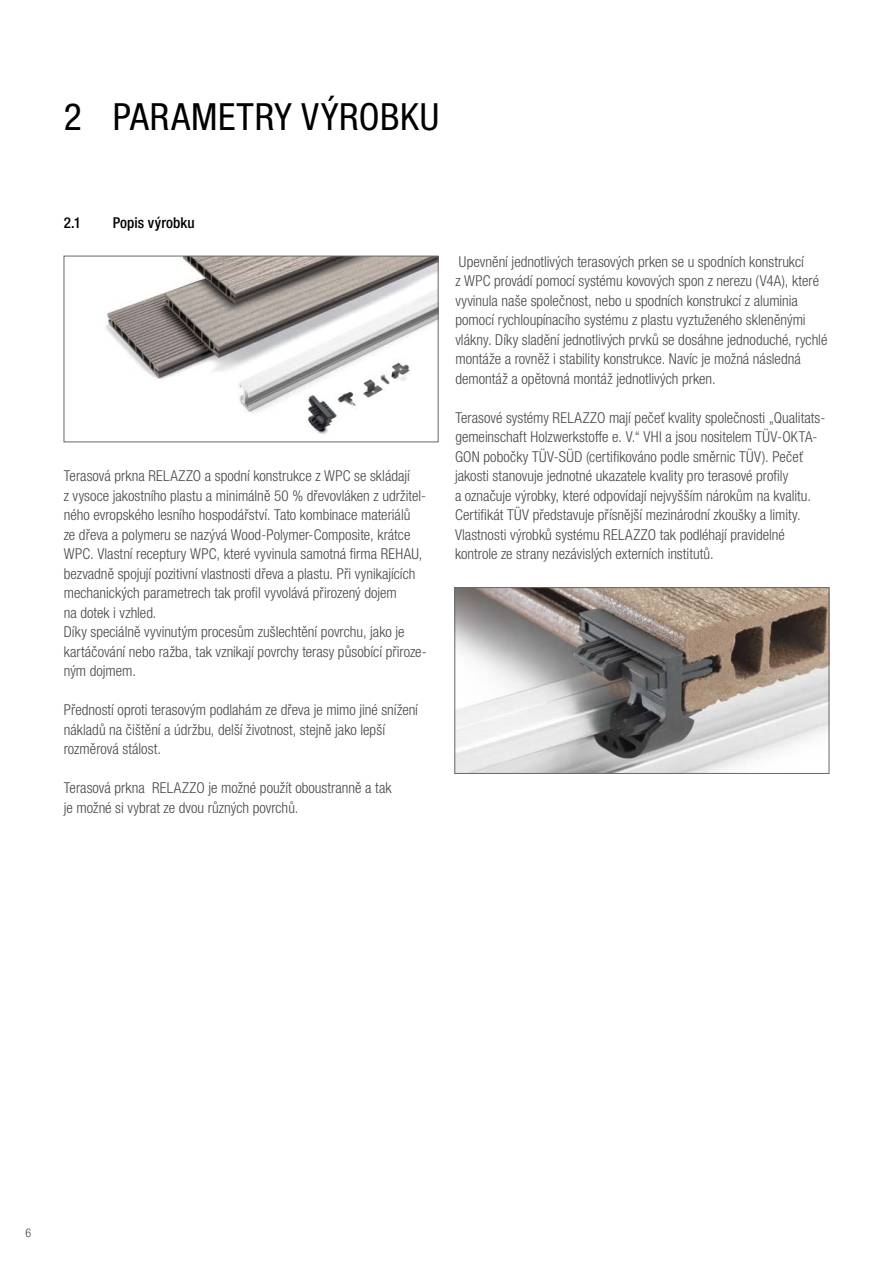
<style>
.page{position:relative;width:893px;height:1263px;background:#fff}
.page>*{position:absolute;margin:0;border:0;box-sizing:border-box;transform-origin:0 0}
.t1{font:condensed 37.5px "Helvetica Neue LTW1 G";letter-spacing:.025em;color:#000}
.t2{font:300 condensed 15px/19.5px "Helvetica Neue LTW1 G";color:#484848}
.t3{font:500 condensed 15px "Helvetica Neue LTW1 G";letter-spacing:.005em;color:#000}
.t4{font:300 condensed 12px "Helvetica Neue LTW1 G";color:#484848}
</style>
<div class="page">
<img style="left:106px;top:258px;width:330px;height:177px">
<div style="left:64px;top:256px;width:374px;height:186px;border:1px solid #686868"></div>
<img style="left:457px;top:589px;width:370px;height:183px">
<div style="left:455px;top:587px;width:374px;height:187px;border:1px solid #686868"></div>
<h1 class="t1" style="left:64px;top:95px;width:377px">2 PARAMETRY VÝROBKU</h1>
<p class="t3" style="left:64px;top:213px;width:19px">2.1</p>
<p class="t3" style="left:113px;top:213px;width:84px">Popis výrobku</p>
<p class="t2" style="left:64px;top:466px;width:364px">Terasová prkna RELAZZO a spodní konstrukce z WPC se skládají<br>z vysoce jakostního plastu a minimálně 50 % dřevovláken z udržitel&shy;ného evropského lesního hospodářství. Tato kombinace materiálů<br>ze dřeva a polymeru se nazývá Wood-Polymer-Composite, krátce WPC. Vlastní receptury WPC, které vyvinula samotná firma REHAU, bezvadně spojují pozitivní vlastnosti dřeva a plastu. Při vynikajících mechanických parametrech tak profil vyvolává přirozený dojem<br>na dotek i vzhled.<br>Díky speciálně vyvinutým procesům zušlechtění povrchu, jako je kartáčování nebo ražba, tak vznikají povrchy terasy působící přiroze&shy;ným dojmem.</p>
<p class="t2" style="left:64px;top:700px;width:356px">Předností oproti terasovým podlahám ze dřeva je mimo jiné snížení nákladů na čištění a údržbu, delší životnost, stejně jako lepší rozměrová stálost.</p>
<p class="t2" style="left:64px;top:778px;width:329px">Terasová prkna RELAZZO je možné použít oboustranně a tak je možné si vybrat ze dvou různých povrchů.</p>
<p class="t2" style="left:455px;top:252px;width:373px">Upevnění jednotlivých terasových prken se u spodních konstrukcí<br>z WPC provádí pomocí systému kovových spon z nerezu (V4A), které vyvinula naše společnost, nebo u spodních konstrukcí z aluminia pomocí rychloupínacího systému z plastu vyztuženého skleněnými vlákny. Díky sladění jednotlivých prvků se dosáhne jednoduché, rychlé montáže a rovněž i stability konstrukce. Navíc je možná následná demontáž a opětovná montáž jednotlivých prken.</p>
<p class="t2" style="left:455px;top:408px;width:372px">Terasové systémy RELAZZO mají pečeť kvality společnosti „Qualitats&shy;gemeinschaft Holzwerkstoffe e. V.“ VHI a jsou nositelem TÜV-OKTA-GON pobočky TÜV-SÜD (certifikováno podle směrnic TÜV). Pečeť jakosti stanovuje jednotné ukazatele kvality pro terasové profily<br>a označuje výrobky, které odpovídají nejvyšším nárokům na kvalitu.<br>Certifikát TÜV představuje přísnější mezinárodní zkoušky a limity.<br>Vlastnosti výrobků systému RELAZZO tak podléhají pravidelné kontrole ze strany nezávislých externích institutů.</p>
<p class="t4" style="left:26px;top:1226px;width:7px">6</p>
</div>
